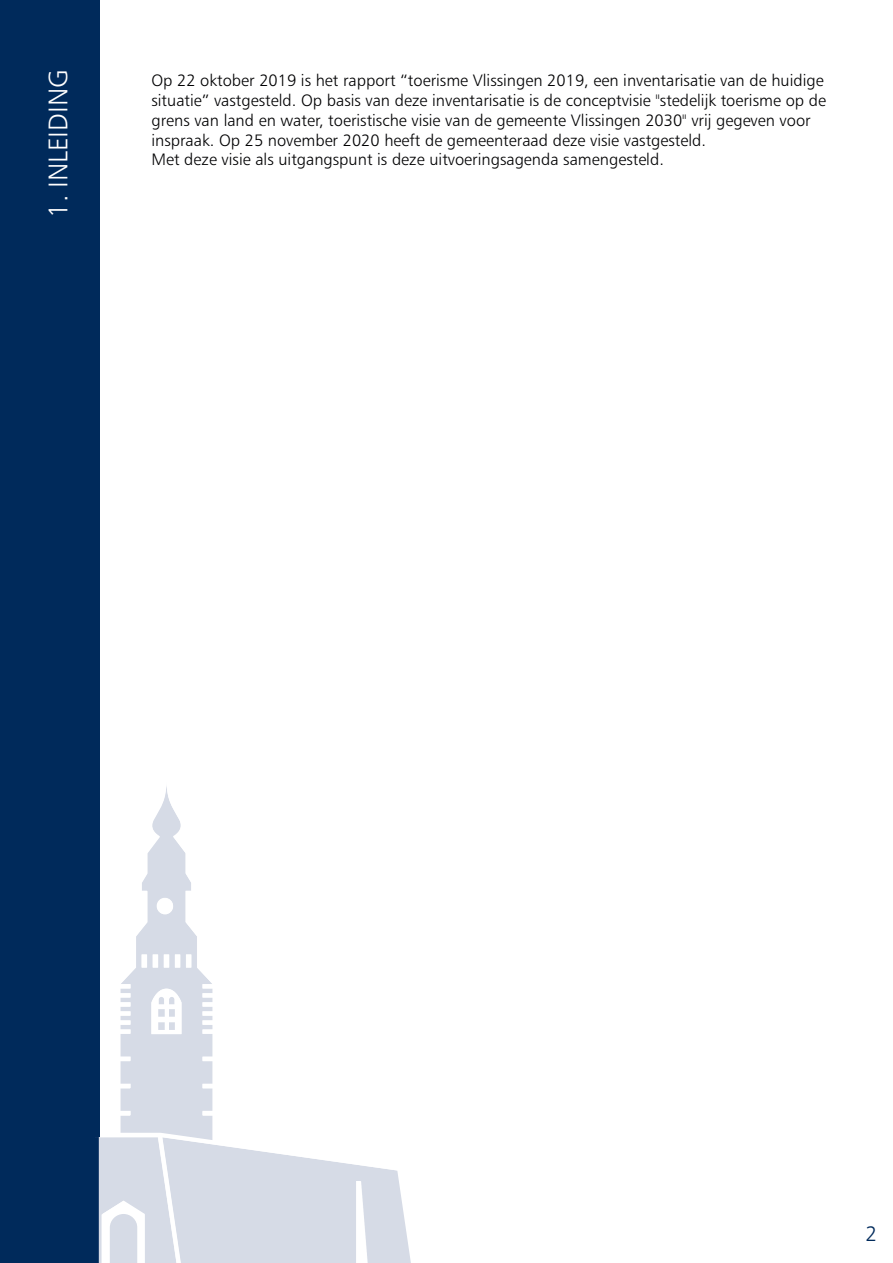
<style>
.page{position:relative;width:893px;height:1263px;background:#fff}
.page>*{position:absolute;margin:0;border:0;box-sizing:border-box;transform-origin:0 0}
.t1{font:27px "Humanist 777 BT Light B";color:#fff}
.t2{font:21px "Humanist 777 BT Light B";color:#002a5b}
.t3{font:16.5px/19.8px "Humanist 777 BT Light B";color:#000002}
</style>
<div class="page">
<div style="left:0;top:0;width:100px;height:1263px;background:#002a5b"></div>
<img style="left:177px;top:1140px;width:234px;height:123px">
<img style="left:98px;top:1137px;width:79px;height:126px">
<img style="left:121px;top:786px;width:92px;height:354px">
<svg style="left:159px;top:997px;width:15px;height:7px"></svg>
<svg style="left:159px;top:1010px;width:15px;height:19px"></svg>
<h2 class="t1" style="left:47px;top:218px;width:150px;rotate:-90deg">1. INLEIDING</h2>
<p class="t3" style="left:151px;top:72px;width:676px">Op 22 oktober 2019 is het rapport “toerisme Vlissingen 2019, een inventarisatie van de huidige situatie” vastgesteld. Op basis van deze inventarisatie is de conceptvisie "stedelijk toerisme op de grens van land en water, toeristische visie van de gemeente Vlissingen 2030" vrij gegeven voor inspraak. Op 25 november 2020 heeft de gemeenteraad deze visie vastgesteld.<br>Met deze visie als uitgangspunt is deze uitvoeringsagenda samengesteld.</p>
<p class="t2" style="left:865px;top:1225px;width:13px">2</p>
</div>
